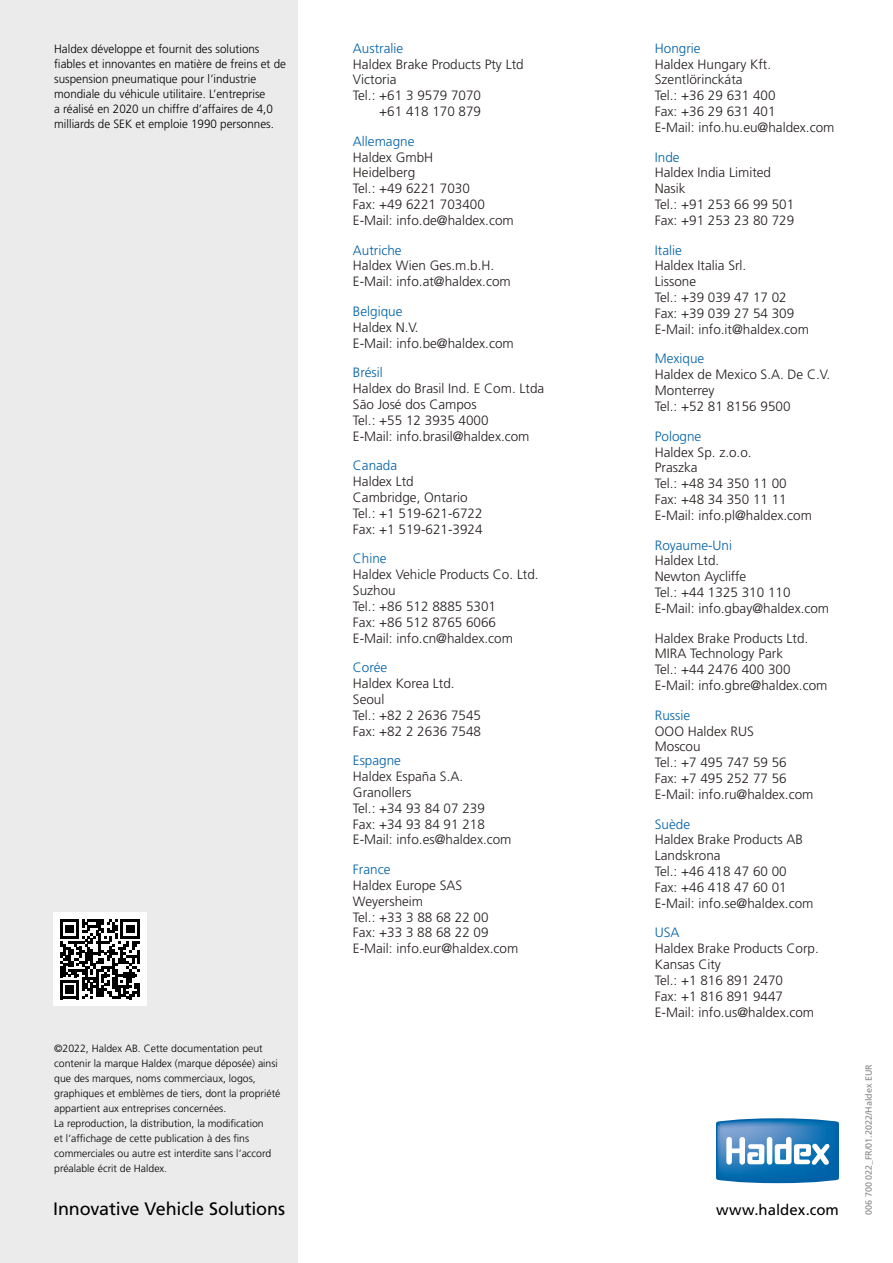
<style>
.page{position:relative;width:893px;height:1263px;background:#fff}
.page>*{position:absolute;margin:0;border:0;box-sizing:border-box;transform-origin:0 0}
.t1{font:18px "Frutiger LT Pro";letter-spacing:-.005em;color:#000}
.t2{font:15px "Frutiger LT Pro";letter-spacing:.005em;color:#000}
.Bp_Address{font:300 13.5px/15.9px "Frutiger LT Pro";color:#241e1e}
.Bp_Address-2{font:300 13.5px "Frutiger LT Pro";color:#0061a7}
.t3{font:300 12px/15px "Frutiger LT Pro";color:#000}
.t4{font:300 10.5px/15px "Frutiger LT Pro";color:#000}
.t5{font:9px "Frutiger LT Pro";color:#878786}
</style>
<div class="page">
<div style="left:0;top:0;width:298px;height:1263px;background:#ebebeb"></div>
<svg style="left:716px;top:1118px;width:123px;height:65px"></svg>
<div style="left:53px;top:912px;width:94px;height:94px;background:#fff"></div>
<svg style="left:60px;top:919px;width:80px;height:80px"></svg>
<p class="t3" style="left:54px;top:41px;width:233px">Haldex développe et fournit des solutions fiables et innovantes en matière de freins et de</p>
<p class="t3" style="left:54px;top:71px;width:221px">suspension pneumatique pour l’industrie mondiale du véhicule utilitaire. L’entreprise a réalisé en 2020 un chiffre d’affaires de 4,0 milliards de SEK et emploie 1990 personnes.</p>
<p class="t4" style="left:54px;top:1040px;width:228px">©2022, Haldex AB. Cette documentation peut contenir la marque Haldex (marque déposée) ainsi que des marques, noms commerciaux, logos, graphiques et emblèmes de tiers, dont la propriété appartient aux entreprises concernées.</p>
<p class="t4" style="left:54px;top:1115px;width:219px">La reproduction, la distribution, la modification et l’affichage de cette publication à des fins commerciales ou autre est interdite sans l’accord préalable écrit de Haldex.</p>
<p class="Bp_Address-2" style="left:353px;top:40px;width:52px">Australie</p>
<p class="Bp_Address" style="left:353px;top:56px;width:172px">Haldex Brake Products Pty Ltd</p>
<p class="Bp_Address" style="left:353px;top:72px;width:45px">Victoria</p>
<p class="Bp_Address" style="left:353px;top:88px;width:130px">Tel.: +61 3 9579 7070</p>
<p class="Bp_Address" style="left:379px;top:104px;width:103px">+61 418 170 879</p>
<p class="Bp_Address-2" style="left:353px;top:133px;width:63px">Allemagne</p>
<p class="Bp_Address" style="left:353px;top:149px;width:82px">Haldex GmbH</p>
<p class="Bp_Address" style="left:353px;top:165px;width:64px">Heidelberg</p>
<p class="Bp_Address" style="left:353px;top:181px;width:118px">Tel.: +49 6221 7030</p>
<p class="Bp_Address" style="left:353px;top:197px;width:133px">Fax: +49 6221 703400</p>
<p class="Bp_Address" style="left:353px;top:213px;width:162px">E-Mail: info.de@haldex.com</p>
<p class="Bp_Address-2" style="left:353px;top:242px;width:50px">Autriche</p>
<p class="Bp_Address" style="left:353px;top:258px;width:143px">Haldex Wien Ges.m.b.H.</p>
<p class="Bp_Address" style="left:353px;top:274px;width:159px">E-Mail: info.at@haldex.com</p>
<p class="Bp_Address-2" style="left:353px;top:303px;width:51px">Belgique</p>
<p class="Bp_Address" style="left:353px;top:319px;width:67px">Haldex N.V.</p>
<p class="Bp_Address" style="left:353px;top:335px;width:162px">E-Mail: info.be@haldex.com</p>
<p class="Bp_Address-2" style="left:353px;top:364px;width:31px">Brésil</p>
<p class="Bp_Address" style="left:353px;top:380px;width:193px">Haldex do Brasil Ind. E Com. Ltda</p>
<p class="Bp_Address" style="left:353px;top:396px;width:125px">São José dos Campos</p>
<p class="Bp_Address" style="left:353px;top:412px;width:137px">Tel.: +55 12 3935 4000</p>
<p class="Bp_Address" style="left:353px;top:428px;width:178px">E-Mail: info.brasil@haldex.com</p>
<p class="Bp_Address-2" style="left:353px;top:457px;width:46px">Canada</p>
<p class="Bp_Address" style="left:353px;top:473px;width:62px">Haldex Ltd</p>
<p class="Bp_Address" style="left:353px;top:489px;width:116px">Cambridge, Ontario</p>
<p class="Bp_Address" style="left:353px;top:505px;width:131px">Tel.: +1 519-621-6722</p>
<p class="Bp_Address" style="left:353px;top:521px;width:131px">Fax: +1 519-621-3924</p>
<p class="Bp_Address-2" style="left:353px;top:550px;width:35px">Chine</p>
<p class="Bp_Address" style="left:353px;top:566px;width:187px">Haldex Vehicle Products Co. Ltd.</p>
<p class="Bp_Address" style="left:353px;top:582px;width:44px">Suzhou</p>
<p class="Bp_Address" style="left:353px;top:598px;width:145px">Tel.: +86 512 8885 5301</p>
<p class="Bp_Address" style="left:353px;top:614px;width:145px">Fax: +86 512 8765 6066</p>
<p class="Bp_Address" style="left:353px;top:630px;width:162px">E-Mail: info.cn@haldex.com</p>
<p class="Bp_Address-2" style="left:353px;top:659px;width:36px">Corée</p>
<p class="Bp_Address" style="left:353px;top:675px;width:103px">Haldex Korea Ltd.</p>
<p class="Bp_Address" style="left:353px;top:691px;width:33px">Seoul</p>
<p class="Bp_Address" style="left:353px;top:707px;width:130px">Tel.: +82 2 2636 7545</p>
<p class="Bp_Address" style="left:353px;top:723px;width:130px">Fax: +82 2 2636 7548</p>
<p class="Bp_Address-2" style="left:353px;top:752px;width:50px">Espagne</p>
<p class="Bp_Address" style="left:353px;top:768px;width:112px">Haldex España S.A.</p>
<p class="Bp_Address" style="left:353px;top:784px;width:60px">Granollers</p>
<p class="Bp_Address" style="left:353px;top:800px;width:133px">Tel.: +34 93 84 07 239</p>
<p class="Bp_Address" style="left:353px;top:816px;width:133px">Fax: +34 93 84 91 218</p>
<p class="Bp_Address" style="left:353px;top:832px;width:160px">E-Mail: info.es@haldex.com</p>
<p class="Bp_Address-2" style="left:353px;top:861px;width:39px">France</p>
<p class="Bp_Address" style="left:353px;top:877px;width:111px">Haldex Europe SAS</p>
<p class="Bp_Address" style="left:353px;top:893px;width:72px">Weyersheim</p>
<p class="Bp_Address" style="left:353px;top:909px;width:137px">Tel.: +33 3 88 68 22 00</p>
<p class="Bp_Address" style="left:353px;top:925px;width:137px">Fax: +33 3 88 68 22 09</p>
<p class="Bp_Address" style="left:353px;top:941px;width:167px">E-Mail: info.eur@haldex.com</p>
<p class="Bp_Address-2" style="left:655px;top:40px;width:47px">Hongrie</p>
<p class="Bp_Address" style="left:655px;top:56px;width:118px">Haldex Hungary Kft.</p>
<p class="Bp_Address" style="left:655px;top:72px;width:89px">Szentlörinckáta</p>
<p class="Bp_Address" style="left:655px;top:88px;width:122px">Tel.: +36 29 631 400</p>
<p class="Bp_Address" style="left:655px;top:104px;width:122px">Fax: +36 29 631 401</p>
<p class="Bp_Address" style="left:655px;top:120px;width:181px">E-Mail: info.hu.eu@haldex.com</p>
<p class="Bp_Address-2" style="left:655px;top:149px;width:26px">Inde</p>
<p class="Bp_Address" style="left:655px;top:165px;width:118px">Haldex India Limited</p>
<p class="Bp_Address" style="left:655px;top:181px;width:32px">Nasik</p>
<p class="Bp_Address" style="left:655px;top:197px;width:141px">Tel.: +91 253 66 99 501</p>
<p class="Bp_Address" style="left:655px;top:213px;width:141px">Fax: +91 253 23 80 729</p>
<p class="Bp_Address-2" style="left:655px;top:242px;width:28px">Italie</p>
<p class="Bp_Address" style="left:655px;top:258px;width:93px">Haldex Italia Srl.</p>
<p class="Bp_Address" style="left:655px;top:274px;width:43px">Lissone</p>
<p class="Bp_Address" style="left:655px;top:290px;width:133px">Tel.: +39 039 47 17 02</p>
<p class="Bp_Address" style="left:655px;top:306px;width:141px">Fax: +39 039 27 54 309</p>
<p class="Bp_Address" style="left:655px;top:322px;width:156px">E-Mail: info.it@haldex.com</p>
<p class="Bp_Address-2" style="left:655px;top:351px;width:51px">Mexique</p>
<p class="Bp_Address" style="left:655px;top:367px;width:177px">Haldex de Mexico S.A. De C.V.</p>
<p class="Bp_Address" style="left:655px;top:383px;width:61px">Monterrey</p>
<p class="Bp_Address" style="left:655px;top:399px;width:137px">Tel.: +52 81 8156 9500</p>
<p class="Bp_Address-2" style="left:655px;top:428px;width:48px">Pologne</p>
<p class="Bp_Address" style="left:655px;top:444px;width:98px">Haldex Sp. z.o.o.</p>
<p class="Bp_Address" style="left:655px;top:460px;width:44px">Praszka</p>
<p class="Bp_Address" style="left:655px;top:476px;width:133px">Tel.: +48 34 350 11 00</p>
<p class="Bp_Address" style="left:655px;top:492px;width:133px">Fax: +48 34 350 11 11</p>
<p class="Bp_Address" style="left:655px;top:508px;width:159px">E-Mail: info.pl@haldex.com</p>
<p class="Bp_Address-2" style="left:655px;top:537px;width:79px">Royaume-Uni</p>
<p class="Bp_Address" style="left:655px;top:553px;width:66px">Haldex Ltd.</p>
<p class="Bp_Address" style="left:655px;top:569px;width:93px">Newton Aycliffe</p>
<p class="Bp_Address" style="left:655px;top:585px;width:137px">Tel.: +44 1325 310 110</p>
<p class="Bp_Address" style="left:655px;top:601px;width:176px">E-Mail: info.gbay@haldex.com</p>
<p class="Bp_Address" style="left:655px;top:630px;width:174px">Haldex Brake Products Ltd.<br>MIRA Technology Park<br>Tel.: +44 2476 400 300<br>E-Mail: info.gbre@haldex.com</p>
<p class="Bp_Address-2" style="left:655px;top:707px;width:37px">Russie</p>
<p class="Bp_Address" style="left:655px;top:723px;width:101px">OOO Haldex RUS</p>
<p class="Bp_Address" style="left:655px;top:739px;width:47px">Moscou</p>
<p class="Bp_Address" style="left:655px;top:755px;width:133px">Tel.: +7 495 747 59 56</p>
<p class="Bp_Address" style="left:655px;top:771px;width:133px">Fax: +7 495 252 77 56</p>
<p class="Bp_Address" style="left:655px;top:787px;width:160px">E-Mail: info.ru@haldex.com</p>
<p class="Bp_Address-2" style="left:655px;top:816px;width:37px">Suède</p>
<p class="Bp_Address" style="left:655px;top:832px;width:150px">Haldex Brake Products AB</p>
<p class="Bp_Address" style="left:655px;top:848px;width:67px">Landskrona</p>
<p class="Bp_Address" style="left:655px;top:864px;width:133px">Tel.: +46 418 47 60 00</p>
<p class="Bp_Address" style="left:655px;top:880px;width:133px">Fax: +46 418 47 60 01</p>
<p class="Bp_Address" style="left:655px;top:895px;width:160px">E-Mail: info.se@haldex.com</p>
<p class="Bp_Address-2" style="left:655px;top:925px;width:26px">USA</p>
<p class="Bp_Address" style="left:655px;top:941px;width:166px">Haldex Brake Products Corp.</p>
<p class="Bp_Address" style="left:655px;top:957px;width:68px">Kansas City</p>
<p class="Bp_Address" style="left:655px;top:973px;width:130px">Tel.: +1 816 891 2470</p>
<p class="Bp_Address" style="left:655px;top:988px;width:130px">Fax: +1 816 891 9447</p>
<p class="Bp_Address" style="left:655px;top:1004px;width:161px">E-Mail: info.us@haldex.com</p>
<h1 class="t1" style="left:53px;top:1198px;width:234px">Innovative Vehicle Solutions</h1>
<p class="t2" style="left:716px;top:1201px;width:124px">www.haldex.com</p>
<p class="t5" style="left:863px;top:1215px;width:152px;rotate:-90deg">006 700 022_FR/01.2022/Haldex EUR</p>
</div>
